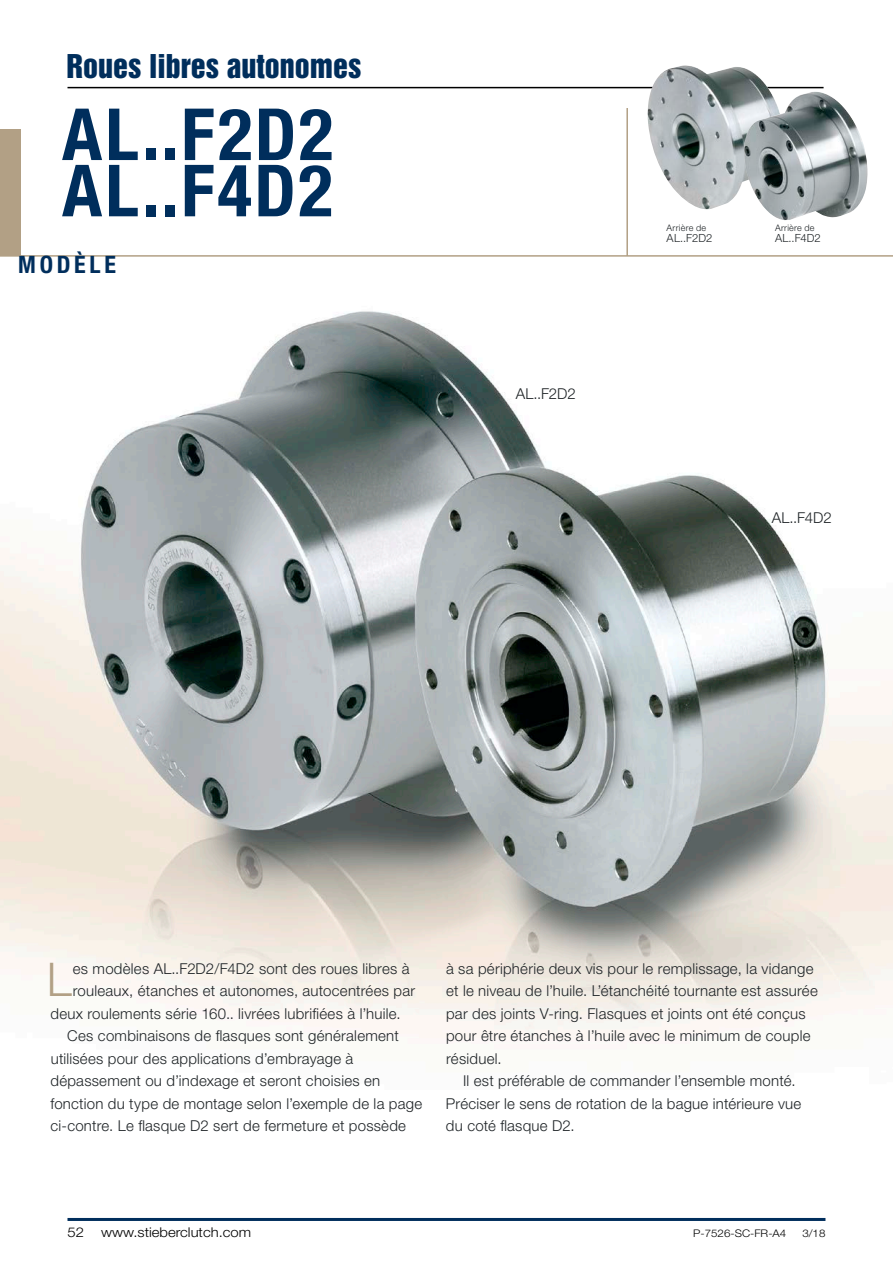
<style>
.page{position:relative;width:893px;height:1263px;background:#fff}
.page>*{position:absolute;margin:0;border:0;box-sizing:border-box;transform-origin:0 0}
.Headline_Big{font:700 condensed 72px/56.2px "Helvetica Neue LT Std";letter-spacing:.04em;color:#002e5c}
.Fließtext_Initial{font:300 46.5px "Helvetica Neue LT Std";color:#b2a085}
.t1{font:30px "Helvetica Inserat LT Std";color:#002e5c}
.Headline_Blau{font:700 condensed 24px "Helvetica Neue LT Std";letter-spacing:.16em;color:#002e5c}
.Fließtext_Initial-2{font:300 15px/22.5px "Helvetica Neue LT Std";letter-spacing:.015em;color:#1f2427}
.Fließtext_Schwarz{font:300 15px "Helvetica Neue LT Std";letter-spacing:-.005em;color:#1f2427}
.t2{font:300 13.5px "Helvetica Neue LT Std";color:#000;scale:1.1 1}
.Bildtext_Grau{font:300 11.25px "Helvetica Neue LT Std";letter-spacing:.005em;color:#1f2427}
.t3{font:300 10.5px "Helvetica Neue LT Std";color:#000;scale:1.1 1}
.Bildtext_Grau-2{font:300 9px "Helvetica Neue LT Std";letter-spacing:.03em;color:#1f2427}
</style>
<div class="page">
<hr style="left:68px;top:87px;width:756px;height:1px;background:#000">
<hr style="left:626px;top:108px;width:2px;height:148px;background:#b2a085">
<hr style="left:0;top:255px;width:893px;height:2px;background:#b2a085">
<img style="left:0;top:311px;width:893px;height:728px">
<img style="left:647px;top:65px;width:136px;height:145px">
<img style="left:744px;top:92px;width:124px;height:129px">
<hr style="left:68px;top:1218px;width:757px;height:3px;background:#002e5c">
<div style="left:0;top:129px;width:20px;height:127px;background:#b2a085"></div>
<p class="t1" style="left:67px;top:48px;width:296px">Roues libres autonomes</p>
<p class="Headline_Big" style="left:62px;top:105px;width:273px">AL..F2D2<br>AL..F4D2</p>
<p class="Headline_Blau" style="left:18px;top:250px;width:99px">MODÈLE</p>
<p class="Fließtext_Schwarz" style="left:516px;top:384px;width:61px">AL..F2D2</p>
<p class="Bildtext_Grau-2" style="left:667px;top:222px;width:41px">Arrière de</p>
<p class="Bildtext_Grau" style="left:667px;top:231px;width:47px">AL..F2D2</p>
<p class="Bildtext_Grau-2" style="left:775px;top:222px;width:41px">Arrière de</p>
<p class="Bildtext_Grau" style="left:775px;top:231px;width:47px">AL..F4D2</p>
<p class="Fließtext_Schwarz" style="left:772px;top:508px;width:61px">AL..F4D2</p>
<p class="Fließtext_Initial" style="left:47px;top:951px;width:26px">L</p>
<p class="Fließtext_Initial-2" style="left:73px;top:957px;width:338px">es modèles AL..F2D2/F4D2 sont des roues libres à</p>
<p class="Fließtext_Initial-2" style="left:73px;top:979px;width:344px">rouleaux, étanches et autonomes, autocentrées par</p>
<p class="Fließtext_Initial-2" style="left:50px;top:1002px;width:352px">deux roulements série 160.. livrées lubrifiées à l’huile.</p>
<p class="Fließtext_Initial-2" style="left:50px;top:1024px;width:373px;text-indent:17px">Ces combinaisons de flasques sont généralement utilisées pour des applications d’embrayage à dépassement ou d’indexage et seront choisies en fonction du type de montage selon l’exemple de la page ci-contre. Le flasque D2 sert de fermeture et possède</p>
<p class="Fließtext_Initial-2" style="left:446px;top:957px;width:373px">à sa périphérie deux vis pour le remplissage, la vidange et le niveau de l’huile. L’étanchéité tournante est assurée par des joints V-ring. Flasques et joints ont été conçus pour être étanches à l’huile avec le minimum de couple résiduel.</p>
<p class="Fließtext_Initial-2" style="left:446px;top:1069px;width:357px;text-indent:17px">Il est préférable de commander l’ensemble monté.<br>Préciser le sens de rotation de la bague intérieure vue du coté flasque D2.</p>
<p class="t2" style="left:68px;top:1223px;width:17px">52</p>
<p class="t2" style="left:101px;top:1223px;width:138px">www.stieberclutch.com</p>
<p class="t3" style="left:693px;top:1226px;width:86px">P-7526-SC-FR-A4</p>
<p class="t3" style="left:802px;top:1226px;width:23px">3/18</p>
</div>
